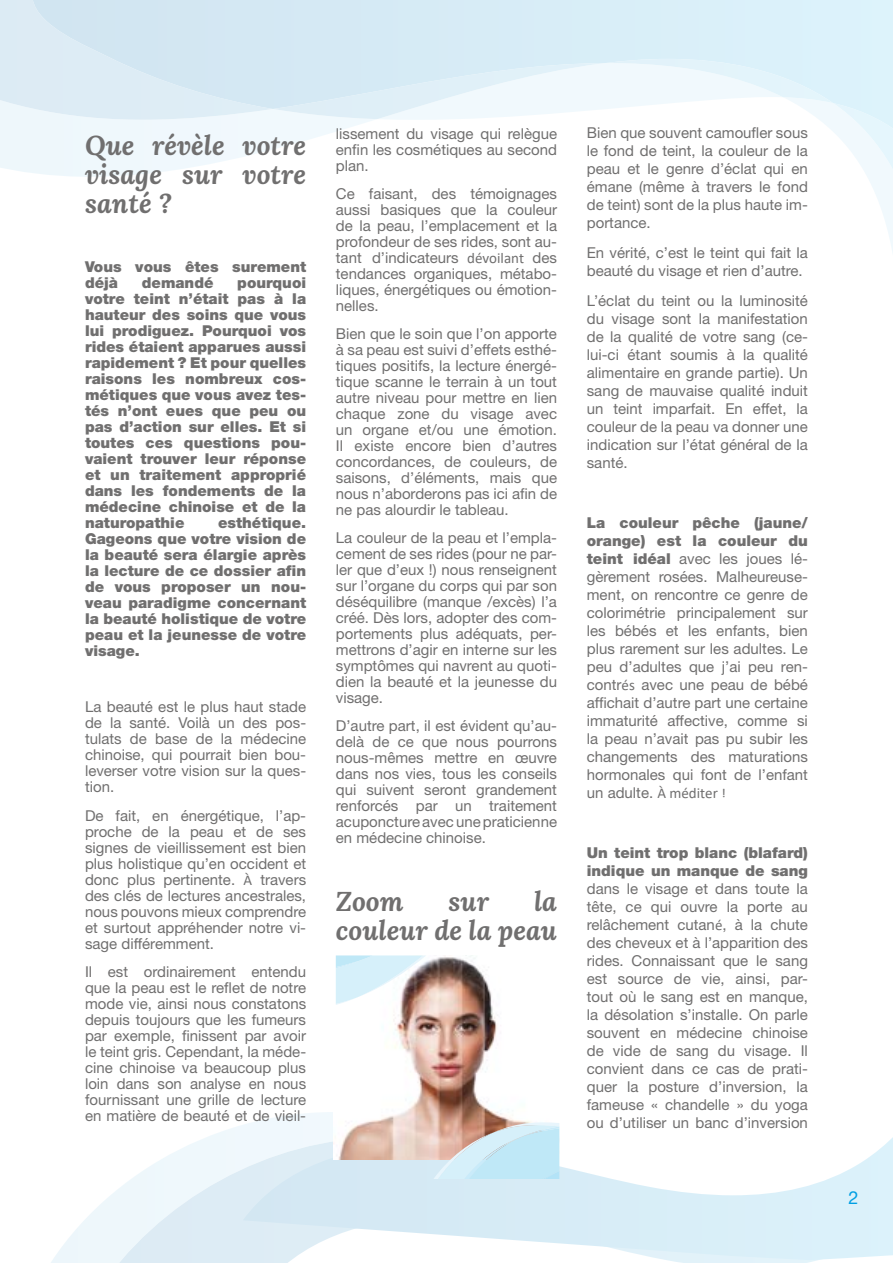
<style>
.page{position:relative;width:893px;height:1263px;background:#fff}
.page>*{position:absolute;margin:0;border:0;box-sizing:border-box;transform-origin:0 0}
.t1{font:italic 700 27px/28.8px "Lora";color:#706f6f;text-align:justify}
.t2{font:18px "Helvetica Neue LT Std";color:#009fe3}
.t3{font:15px/16px "Helvetica Neue LT Std";color:#706f6f;text-align:justify}
.t4{font:900 15px/16px "Helvetica Neue LT Std";color:#706f6f}
.s1{font-family:"Calibri"}
.s2{font-weight:900}
</style>
<div class="page">
<svg style="left:336px;top:955px;width:223px;height:223px"></svg>
<h1 class="t1" style="left:85px;top:130px;width:223px">Que révèle votre visage sur votre santé ?</h1>
<p class="t4" style="left:85px;top:259px;width:223px">Vous vous êtes surement déjà</p>
<p class="t4" style="left:142px;top:275px;width:73px">demandé</p>
<p class="t4" style="left:85px;top:275px;width:223px;text-align:justify;text-indent:152px">pourquoi votre teint n’était pas à la hauteur des soins que vous lui prodiguez. Pourquoi vos rides étaient apparues aussi rapidement ? Et pour quelles raisons les nombreux cos&shy;métiques que vous avez tes&shy;tés n’ont eues que peu ou pas d’action sur elles. Et si toutes ces questions pou&shy;vaient trouver leur réponse et un traitement approprié dans les fondements de la médecine chinoise et de la naturopathie</p>
<p class="t4" style="left:85px;top:515px;width:223px;text-align:justify;text-indent:133px">esthétique.<br>Gageons que votre vision de la beauté sera élargie après la lecture de ce dossier afin de vous proposer un nou&shy;veau paradigme concernant la beauté holistique de votre peau et la jeunesse de votre visage.</p>
<p class="t3" style="left:85px;top:699px;width:223px">La beauté est le plus haut stade de la santé. Voilà un des pos&shy;tulats de base de la médecine chinoise, qui pourrait bien bou&shy;leverser votre vision sur la ques&shy;tion.</p>
<p class="t3" style="left:85px;top:807px;width:223px">De fait, en énergétique, l’ap&shy;proche de la peau et de ses signes de vieillissement est bien plus holistique qu’en occident et donc plus pertinente. <span class="s1">À</span> travers des clés de lectures ancestrales, nous pouvons mieux comprendre et surtout appréhender notre vi&shy;sage différemment.</p>
<p class="t3" style="left:85px;top:963px;width:223px">Il est ordinairement entendu que la peau est le reflet de notre mode vie, ainsi nous constatons depuis toujours que les fumeurs par exemple, finissent par avoir le teint gris. Cependant, la méde&shy;cine chinoise va beaucoup plus loin dans son analyse en nous fournissant une grille de lecture en matière de beauté et de vieil-</p>
<p class="t3" style="left:336px;top:125px;width:223px">lissement du visage qui relègue enfin les cosmétiques au second plan.</p>
<p class="t3" style="left:336px;top:185px;width:223px">Ce faisant, des témoignages aussi basiques que la couleur de la peau, l’emplacement et la profondeur de ses rides, sont au&shy;tant d’indicateurs <span class="s1">dévoilant</span> des tendances organiques, métabo&shy;liques, énergétiques ou émotion&shy;nelles.</p>
<p class="t3" style="left:336px;top:325px;width:223px">Bien que le soin que l’on apporte à sa peau est suivi d’effets esthé&shy;tiques positifs, la lecture énergé&shy;tique scanne le terrain à un tout autre niveau pour mettre en lien chaque zone du visage avec un organe et/ou une émotion.<br>Il existe encore bien d’autres concordances, de couleurs, de saisons, d’éléments, mais que nous n’aborderons pas ici afin de ne pas alourdir le tableau.</p>
<p class="t3" style="left:336px;top:529px;width:223px">La couleur de la peau et l’empla&shy;cement de ses rides (pour ne par&shy;ler que d’eux !) nous renseignent sur l’organe du corps qui par son déséquilibre (manque /excès) l’a créé. Dès lors, adopter des com&shy;portements plus adéquats, per&shy;mettrons d’agir en interne sur les symptômes qui navrent au quoti&shy;dien la beauté et la jeunesse du visage.</p>
<p class="t3" style="left:336px;top:717px;width:223px">D’autre part, il est évident qu’au&shy;delà de ce que nous pourrons nous-mêmes mettre en œuvre dans nos vies, tous les conseils qui suivent seront grandement renforcés par un traitement acuponcture avec une praticienne en médecine chinoise.</p>
<h1 class="t1" style="left:336px;top:886px;width:223px;text-align:right">la<br>couleur de la peau</h1>
<h1 class="t1" style="left:336px;top:886px;width:69px">Zoom</h1>
<h1 class="t1" style="left:448px;top:886px;width:42px">sur</h1>
<p class="t3" style="left:587px;top:124px;width:223px;line-height:18px">Bien que souvent camoufler sous le fond de teint, la couleur de la peau et le genre d’éclat qui en émane (même à travers le fond de teint) sont de la plus haute im&shy;portance.</p>
<p class="t3" style="left:587px;top:244px;width:223px;line-height:18px">En vérité, c’est le teint qui fait la beauté du visage et rien d’autre.</p>
<p class="t3" style="left:587px;top:292px;width:223px;line-height:18px">L’éclat du teint ou la luminosité du visage sont la manifestation de la qualité de votre sang (ce&shy;lui-ci étant soumis à la qualité alimentaire en grande partie). Un sang de mauvaise qualité induit un teint imparfait. En effet, la couleur de la peau va donner une indication sur l’état général de la santé.</p>
<p class="t3" style="left:587px;top:514px;width:223px;line-height:18px"><span class="s2">La couleur pêche (jaune/ orange) est la couleur du teint idéal</span> avec les joues lé&shy;gèrement rosées. Malheureuse&shy;ment, on rencontre ce genre de colorimétrie principalement sur les bébés et les enfants, bien plus rarement sur les adultes. Le peu d’adultes que j’ai peu ren&shy;contr<span class="s1">és</span> avec une peau de bébé affichait d’autre part une certaine immaturité affective, comme si la peau n’avait pas pu subir les changements des maturations hormonales qui font de l’enfant un adulte. <span class="s1">À méditer !</span></p>
<p class="t4" style="left:587px;top:844px;width:223px;line-height:18px">Un teint trop blanc (blafard) indique un manque de sang</p>
<p class="t3" style="left:587px;top:880px;width:223px;line-height:18px">dans le visage et dans toute la tête, ce qui ouvre la porte au relâchement cutan<span class="s1">é</span>, à la chute des cheveux et à l’apparition des rides. Connaissant que le sang est source de vie, ainsi, par&shy;tout où le sang est en manque, la désolation s’installe. On parle souvent en médecine chinoise de vide de sang du visage. Il convient dans ce cas de prati&shy;quer la posture d’inversion, la fameuse « chandelle » du yoga ou d’utiliser un banc d’inversion</p>
<p class="t2" style="left:848px;top:1187px;width:12px">2</p>
</div>
